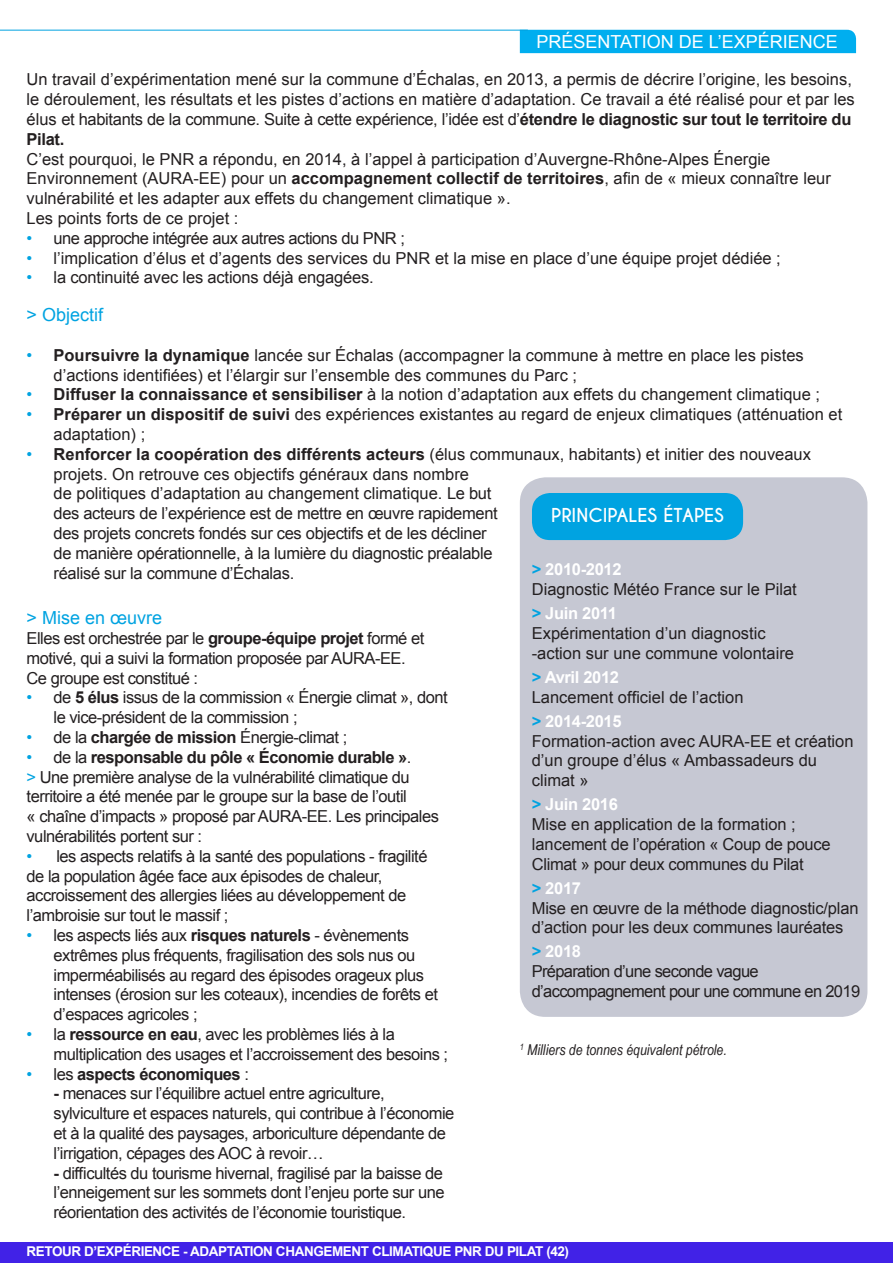
<style>
.page{position:relative;width:893px;height:1263px;background:#fff}
.page>*{position:absolute;margin:0;border:0;box-sizing:border-box;transform-origin:0 0}
.t1{font:18px "Arial";color:#fff}
.t2{font:18px "Arial";color:#00a3e1}
.t3{font:700 18px "Caviar Dreams";color:#fff}
.Style_de_paragraphe{font:16.5px/19.8px "Arial";letter-spacing:-.02em;color:#231f20}
.Style_de_paragraphe-2{font:16.5px/19.8px "Arial";color:#231f20}
.Style_de_paragraphe-3{font:16.5px/19.8px "Arial";letter-spacing:-.04em;color:#231f20}
.Style_de_paragraphe-4{font:700 16.5px "Arial";letter-spacing:-.03em;color:#231f20}
.t4{font:700 16.5px "Arial";letter-spacing:-.02em;color:#fff}
.t5{font:italic 15px "Arial Narrow";color:#231f20}
.Style_de_paragraphe-5{font:700 13.5px "Arial";letter-spacing:-.03em;color:#fff}
.s1{font-weight:700}
.s2{color:#00a3e1}
.s3{font-weight:400;color:#00a3e1}
.s4{font-weight:400}
</style>
<div class="page">
<div style="left:0;top:1242px;width:893px;height:21px;background:#4122e7"></div>
<div style="left:520px;top:30px;width:336px;height:23px;background:#00aeef"></div>
<hr style="left:0;top:30px;width:528px;height:1px;background:#00a3e1">
<div style="left:520px;top:477px;width:347px;height:540px;background:#c6c8d3;border-radius:26px"></div>
<div style="left:532px;top:493px;width:211px;height:47px;background:#00a3e1;border-radius:18px"></div>
<p class="t1" style="left:536px;top:30px;width:303px">PRÉSENTATION DE L’EXPÉRIENCE</p>
<p class="Style_de_paragraphe-2" style="left:27px;top:70px;width:830px">Un travail d’expérimentation mené sur la commune d’Échalas, en 2013, a permis de décrire l’origine, les besoins, le déroulement, les résultats et les pistes d’actions en matière d’adaptation. Ce travail a été réalisé pour et par les élus et habitants de la commune. Suite à cette expérience, l’idée est d’<span class="s1">étendre le diagnostic sur tout le territoire du Pilat.</span></p>
<p class="Style_de_paragraphe-2" style="left:27px;top:149px;width:745px">C’est pourquoi, le PNR a répondu, en 2014, à l’appel à participation d’Auvergne-Rhône-Alpes Énergie</p>
<p class="Style_de_paragraphe-2" style="left:27px;top:169px;width:806px">Environnement (AURA-EE) pour un <span class="s1">accompagnement collectif de territoires</span>, afin de « mieux connaître leur vulnérabilité et les adapter aux effets du changement climatique ».</p>
<p class="Style_de_paragraphe-2" style="left:27px;top:208px;width:213px">Les points forts de ce projet :</p>
<p class="Style_de_paragraphe" style="left:27px;top:228px;width:380px"><span class="s2">•</span> une approche intégrée aux autres actions du PNR ;</p>
<p class="Style_de_paragraphe-2" style="left:27px;top:248px;width:756px"><span class="s2">•</span> l’implication d’élus et d’agents des services du PNR et la mise en place d’une équipe projet dédiée ;</p>
<p class="Style_de_paragraphe" style="left:27px;top:268px;width:349px"><span class="s2">•</span> la continuité avec les actions déjà engagées.</p>
<p class="t2" style="left:27px;top:303px;width:78px">&gt; Objectif</p>
<p class="Style_de_paragraphe-2" style="left:54px;top:345px;width:752px;text-indent:-27px"><span class="s2">•</span> <span class="s1">Poursuivre la dynamique</span> lancée sur Échalas (accompagner la commune à mettre en place les pistes d’actions identifiées) et l’élargir sur l’ensemble des communes du Parc ;</p>
<p class="Style_de_paragraphe-2" style="left:27px;top:385px;width:795px"><span class="s2">•</span> <span class="s1">Diffuser la connaissance et sensibiliser</span> à la notion d’adaptation aux effets du changement climatique ;</p>
<p class="Style_de_paragraphe-2" style="left:54px;top:405px;width:790px;text-indent:-27px"><span class="s2">•</span> <span class="s1">Préparer un dispositif de suivi</span> des expériences existantes au regard de enjeux climatiques (atténuation et adaptation) ;</p>
<p class="Style_de_paragraphe" style="left:54px;top:444px;width:759px;text-indent:-27px"><span class="s2">•</span> <span class="s1">Renforcer la coopération des différents acteurs</span> (élus communaux, habitants) et initier des nouveaux projets. On retrouve ces objectifs généraux dans nombre<br>de politiques d’adaptation au changement climatique. Le but<br>des acteurs de l’expérience est de mettre en œuvre rapidement<br>des projets concrets fondés sur ces objectifs et de les décliner<br>de manière opérationnelle, à la lumière du diagnostic préalable<br>réalisé sur la commune d’Échalas.</p>
<p class="t3" style="left:551px;top:504px;width:174px">PRINCIPALES ÉTAPES</p>
<p class="t4" style="left:532px;top:559px;width:91px"><span class="s2">&gt;</span> 2010-2012</p>
<p class="Style_de_paragraphe-2" style="left:532px;top:580px;width:267px">Diagnostic Météo France sur le Pilat</p>
<p class="t4" style="left:532px;top:602px;width:87px"><span class="s2">&gt;</span> Juin 2011</p>
<p class="Style_de_paragraphe-2" style="left:532px;top:624px;width:235px">Expérimentation d’un diagnostic</p>
<p class="Style_de_paragraphe-2" style="left:532px;top:643px;width:264px">-action sur une commune volontaire</p>
<p class="t4" style="left:532px;top:666px;width:89px"><span class="s2">&gt;</span> Avril 2012</p>
<p class="Style_de_paragraphe-2" style="left:532px;top:687px;width:213px">Lancement officiel de l’action</p>
<p class="t4" style="left:532px;top:710px;width:91px"><span class="s2">&gt;</span> 2014-2015</p>
<p class="Style_de_paragraphe-2" style="left:532px;top:731px;width:323px">Formation-action avec AURA-EE et création d’un groupe d’élus « Ambassadeurs du climat »</p>
<p class="t4" style="left:532px;top:793px;width:88px"><span class="s2">&gt;</span> Juin 2016</p>
<p class="Style_de_paragraphe" style="left:532px;top:814px;width:300px">Mise en application de la formation ; lancement de l’opération « Coup de pouce<br>Climat » pour deux communes du Pilat</p>
<p class="t4" style="left:532px;top:877px;width:51px"><span class="s2">&gt;</span> 2017</p>
<p class="Style_de_paragraphe" style="left:532px;top:898px;width:328px">Mise en œuvre de la méthode diagnostic/plan d’action pour les deux communes lauréates</p>
<p class="t4" style="left:532px;top:941px;width:51px"><span class="s2">&gt;</span> 2018</p>
<p class="Style_de_paragraphe-3" style="left:532px;top:962px;width:330px">Préparation d’une seconde vague d’accompagnement pour une commune en 2019</p>
<p class="t2" style="left:27px;top:606px;width:137px">&gt; Mise en œuvre</p>
<p class="Style_de_paragraphe" style="left:27px;top:628px;width:399px">Elles est orchestrée par le <span class="s1">groupe-équipe projet</span> formé et motivé, qui a suivi la formation proposée par AURA-EE.</p>
<p class="Style_de_paragraphe" style="left:27px;top:668px;width:173px">Ce groupe est constitué :</p>
<p class="Style_de_paragraphe" style="left:54px;top:688px;width:396px;text-indent:-27px"><span class="s2">•</span> de <span class="s1">5 élus</span> issus de la commission « Énergie climat », dont le vice-président de la commission ;</p>
<p class="Style_de_paragraphe" style="left:27px;top:727px;width:322px"><span class="s2">•</span> de la <span class="s1">chargée de mission</span> Énergie-climat ;</p>
<p class="Style_de_paragraphe-4" style="left:27px;top:746px;width:386px"><span class="s3">•</span> <span class="s4">de la</span> responsable du pôle « Économie durable »<span class="s4">.</span></p>
<p class="Style_de_paragraphe" style="left:27px;top:767px;width:385px"><span class="s2">&gt;</span> Une première analyse de la vulnérabilité climatique du territoire a été menée par le groupe sur la base de l’outil</p>
<p class="Style_de_paragraphe" style="left:27px;top:807px;width:414px">« chaîne d’impacts » proposé par AURA-EE. Les principales vulnérabilités portent sur :</p>
<p class="Style_de_paragraphe" style="left:27px;top:846px;width:402px"><span class="s2">•</span> les aspects relatifs à la santé des populations - fragilité de la population âgée face aux épisodes de chaleur, accroissement des allergies liées au développement de l’ambroisie sur tout le massif ;</p>
<p class="Style_de_paragraphe" style="left:54px;top:925px;width:386px;text-indent:-27px"><span class="s2">•</span> les aspects liés aux <span class="s1">risques naturels</span> - évènements extrêmes plus fréquents, fragilisation des sols nus ou imperméabilisés au regard des épisodes orageux plus intenses (érosion sur les coteaux), incendies de forêts et d’espaces agricoles ;</p>
<p class="Style_de_paragraphe" style="left:54px;top:1024px;width:396px;text-indent:-27px"><span class="s2">•</span> la <span class="s1">ressource en eau</span>, avec les problèmes liés à la multiplication des usages et l’accroissement des besoins ;</p>
<p class="Style_de_paragraphe-4" style="left:27px;top:1063px;width:224px"><span class="s3">•</span> <span class="s4">les</span> aspects économiques <span class="s4">:</span></p>
<p class="Style_de_paragraphe" style="left:54px;top:1084px;width:402px"><span class="s1">-</span> menaces sur l’équilibre actuel entre agriculture, sylviculture et espaces naturels, qui contribue à l’économie et à la qualité des paysages, arboriculture dépendante de l’irrigation, cépages des AOC à revoir…</p>
<p class="Style_de_paragraphe" style="left:54px;top:1163px;width:392px;text-align:justify"><span class="s1">-</span> difficultés du tourisme hivernal, fragilisé par la baisse de l’enneigement sur les sommets dont l’enjeu porte sur une réorientation des activités de l’économie touristique.</p>
<p class="t5" style="left:520px;top:1039px;width:209px"><sup>1</sup> Milliers de tonnes équivalent pétrole.</p>
<p class="Style_de_paragraphe-5" style="left:27px;top:1242px;width:544px">RETOUR D’EXPÉRIENCE - ADAPTATION CHANGEMENT CLIMATIQUE PNR DU PILAT (42)</p>
</div>
